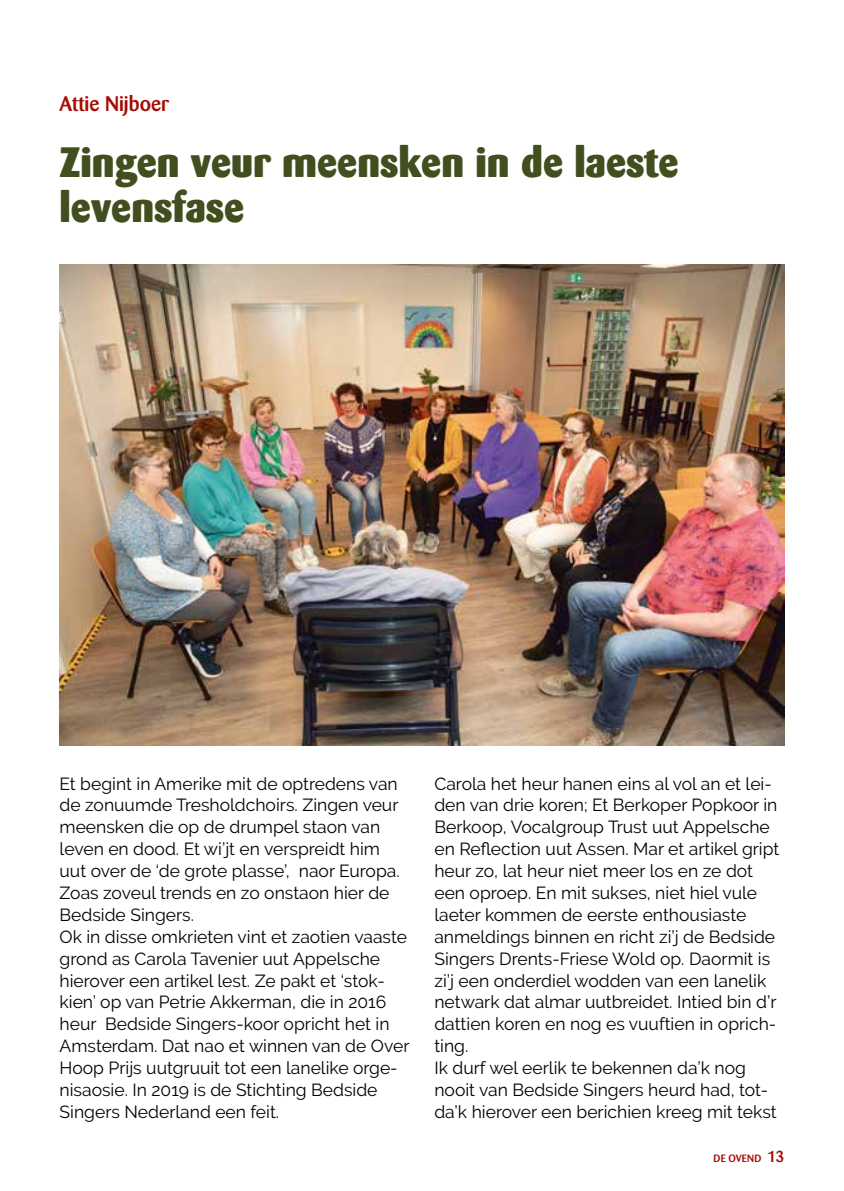
<style>
.page{position:relative;width:844px;height:1191px;background:#fff}
.page>*{position:absolute;margin:0;border:0;box-sizing:border-box;transform-origin:0 0}
.t1{font:800 42px/45.5px "Barmeno";color:#434e1e}
.t2{font:500 21px "Barmeno";color:#a50b02}
.t3{font:17.5px/21.9px "Raleway";color:#000}
.t4{font:500 10.5px "Barmeno";letter-spacing:.02em;color:#a50b02}
.s1{font-size:15.75px}
</style>
<div class="page">
<img style="left:60px;top:264px;width:724px;height:482px">
<p class="t2" style="left:60px;top:91px;width:111px">Attie Nijboer</p>
<h1 class="t1" style="left:60px;top:139px;width:620px">Zingen veur meensken in de laeste levensfase</h1>
<p class="t3" style="left:60px;top:772px;width:351px">Et begint in Amerike mit de optredens van de zonuumde Tresholdchoirs. Zingen veur meensken die op de drumpel staon van leven en dood. Et wi’jt en verspreidt him uut over de ‘de grote plasse’, naor Europa.<br>Zoas zoveul trends en zo onstaon hier de Bedside Singers.<br>Ok in disse omkrieten vint et zaotien vaaste grond as Carola Tavenier uut Appelsche hierover een artikel lest. Ze pakt et ‘stok&shy;kien’ op van Petrie Akkerman, die in 2016 heur Bedside Singers-koor opricht het in Amsterdam. Dat nao et winnen van de Over Hoop Prijs uutgruuit tot een lanelike orge&shy;nisaosie. In 2019 is de Stichting Bedside Singers Nederland een feit.</p>
<p class="t3" style="left:434px;top:772px;width:346px">Carola het heur hanen eins al vol an et lei&shy;den van drie koren; Et Berkoper Popkoor in Berkoop, Vocalgroup Trust uut Appelsche en Reflection uut Assen. Mar et artikel gript heur zo, lat heur niet meer los en ze dot een oproep. En mit sukses, niet hiel vule laeter kommen de eerste enthousiaste anmeldings binnen en richt zi’j de Bedside Singers Drents-Friese Wold op. Daormit is zi’j een onderdiel wodden van een lanelik netwark dat almar uutbreidet. Intied bin d’r dattien koren en nog es vuuftien in oprich&shy;ting.<br>Ik durf wel eerlik te bekennen da’k nog nooit van Bedside Singers heurd had, tot&shy;da’k hierover een berichien kreeg mit tekst</p>
<p class="t4" style="left:713px;top:1151px;width:72px">DE OVEND <span class="s1">13</span></p>
</div>
